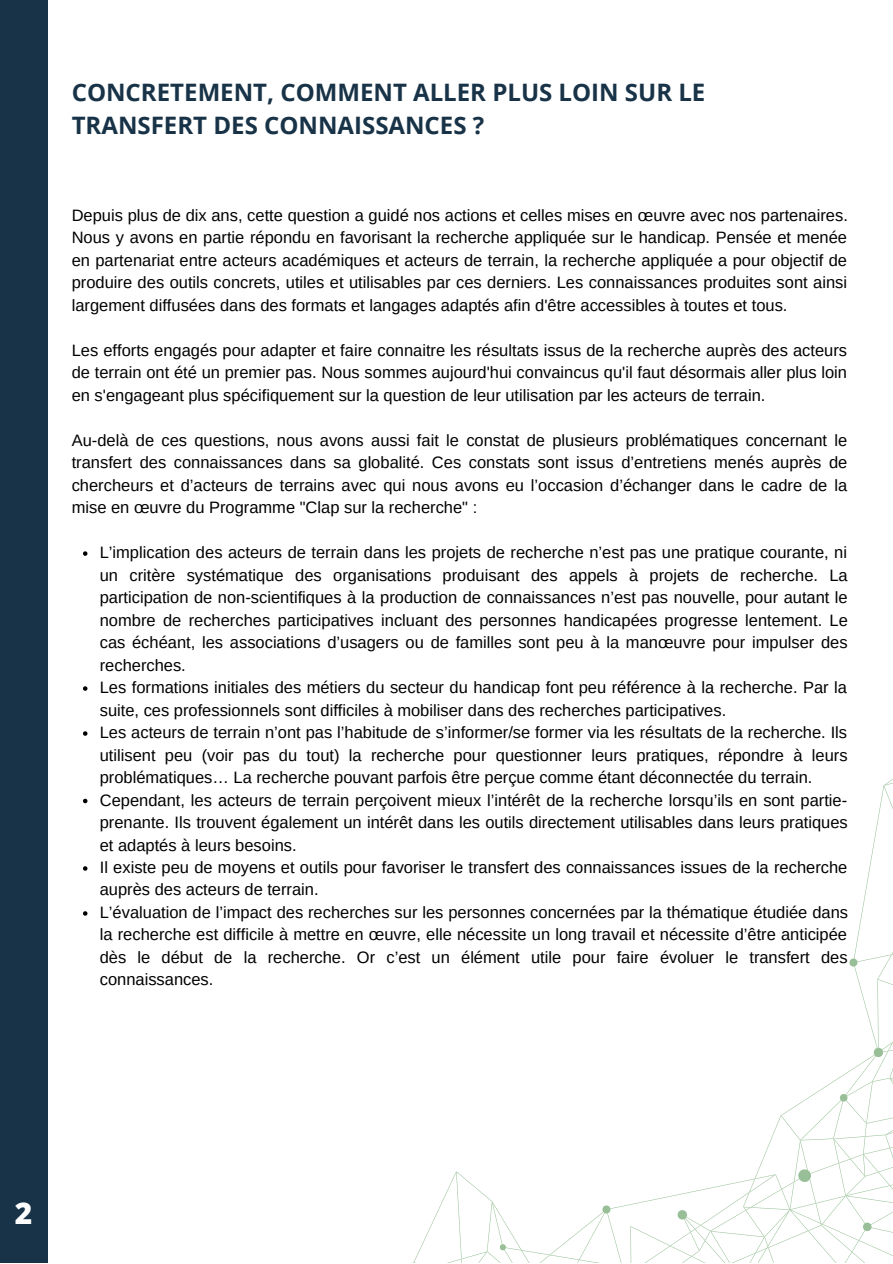
<style>
.page{position:relative;width:893px;height:1264px;background:#fff}
.page>*{position:absolute;margin:0;border:0;box-sizing:border-box;transform-origin:0 0}
.t1{font:800 30px "Open Sans";color:#fff}
.t2{font:700 24px/32.5px "Open Sans";color:#183347}
.t3{font:16.5px/22.5px "Arimo";color:#000;text-align:justify}
</style>
<div class="page">
<div style="left:0;top:0;width:47px;height:1262px;background:#183347"></div>
<svg style="left:83px;top:551px;width:4px;height:5px"></svg>
<svg style="left:83px;top:686px;width:4px;height:4px"></svg>
<svg style="left:83px;top:731px;width:4px;height:4px"></svg>
<svg style="left:83px;top:798px;width:4px;height:5px"></svg>
<svg style="left:83px;top:866px;width:4px;height:4px"></svg>
<svg style="left:83px;top:911px;width:4px;height:4px"></svg>
<svg style="left:412px;top:779px;width:481px;height:484px"></svg>
<h2 class="t2" style="left:72px;top:75px;width:635px">CONCRETEMENT, COMMENT ALLER PLUS LOIN SUR LE<br>TRANSFERT DES CONNAISSANCES ?</h2>
<p class="t3" style="left:72px;top:204px;width:777px">Depuis plus de dix ans, cette question a guidé nos actions et celles mises en œuvre avec nos partenaires.<br>Nous y avons en partie répondu en favorisant la recherche appliquée sur le handicap. Pensée et menée en partenariat entre acteurs académiques et acteurs de terrain, la recherche appliquée a pour objectif de produire des outils concrets, utiles et utilisables par ces derniers. Les connaissances produites sont ainsi largement diffusées dans des formats et langages adaptés afin d'être accessibles à toutes et tous.</p>
<p class="t3" style="left:72px;top:338px;width:776px">Les efforts engagés pour adapter et faire connaitre les résultats issus de la recherche auprès des acteurs de terrain ont été un premier pas. Nous sommes aujourd'hui convaincus qu'il faut désormais aller plus loin en s'engageant plus spécifiquement sur la question de leur utilisation par les acteurs de terrain.</p>
<p class="t3" style="left:72px;top:428px;width:777px">Au-delà de ces questions, nous avons aussi fait le constat de plusieurs problématiques concernant le transfert des connaissances dans sa globalité. Ces constats sont issus d’entretiens menés auprès de chercheurs et d’acteurs de terrains avec qui nous avons eu l’occasion d’échanger dans le cadre de la mise en œuvre du Programme "Clap sur la recherche" :</p>
<p class="t3" style="left:100px;top:541px;width:749px;text-align:left">L’implication des acteurs de terrain dans les projets de recherche n’est pas une pratique courante, ni un critère systématique des organisations produisant des appels à projets de recherche. La participation de non-scientifiques à la production de connaissances n’est pas nouvelle, pour autant le nombre de recherches participatives incluant des personnes handicapées progresse lentement. Le cas échéant, les associations d’usagers ou de familles sont peu à la manœuvre pour impulser des recherches.<br>Les formations initiales des métiers du secteur du handicap font peu référence à la recherche. Par la suite, ces professionnels sont difficiles à mobiliser dans des recherches participatives.<br>Les acteurs de terrain n’ont pas l’habitude de s’informer/se former via les résultats de la recherche. Ils utilisent peu (voir pas du tout) la recherche pour questionner leurs pratiques, répondre à leurs problématiques… La recherche pouvant parfois être perçue comme étant déconnectée du terrain.<br>Cependant, les acteurs de terrain perçoivent mieux l’intérêt de la recherche lorsqu’ils en sont partie&shy;prenante. Ils trouvent également un intérêt dans les outils directement utilisables dans leurs pratiques et adaptés à leurs besoins.<br>Il existe peu de moyens et outils pour favoriser le transfert des connaissances issues de la recherche auprès des acteurs de terrain.<br>L’évaluation de l’impact des recherches sur les personnes concernées par la thématique étudiée dans la recherche est difficile à mettre en œuvre, elle nécessite un long travail et nécessite d’être anticipée dès le début de la recherche. Or c’est un élément utile pour faire évoluer le transfert des connaissances.</p>
<h1 class="t1" style="left:15px;top:1191px;width:19px">2</h1>
</div>
